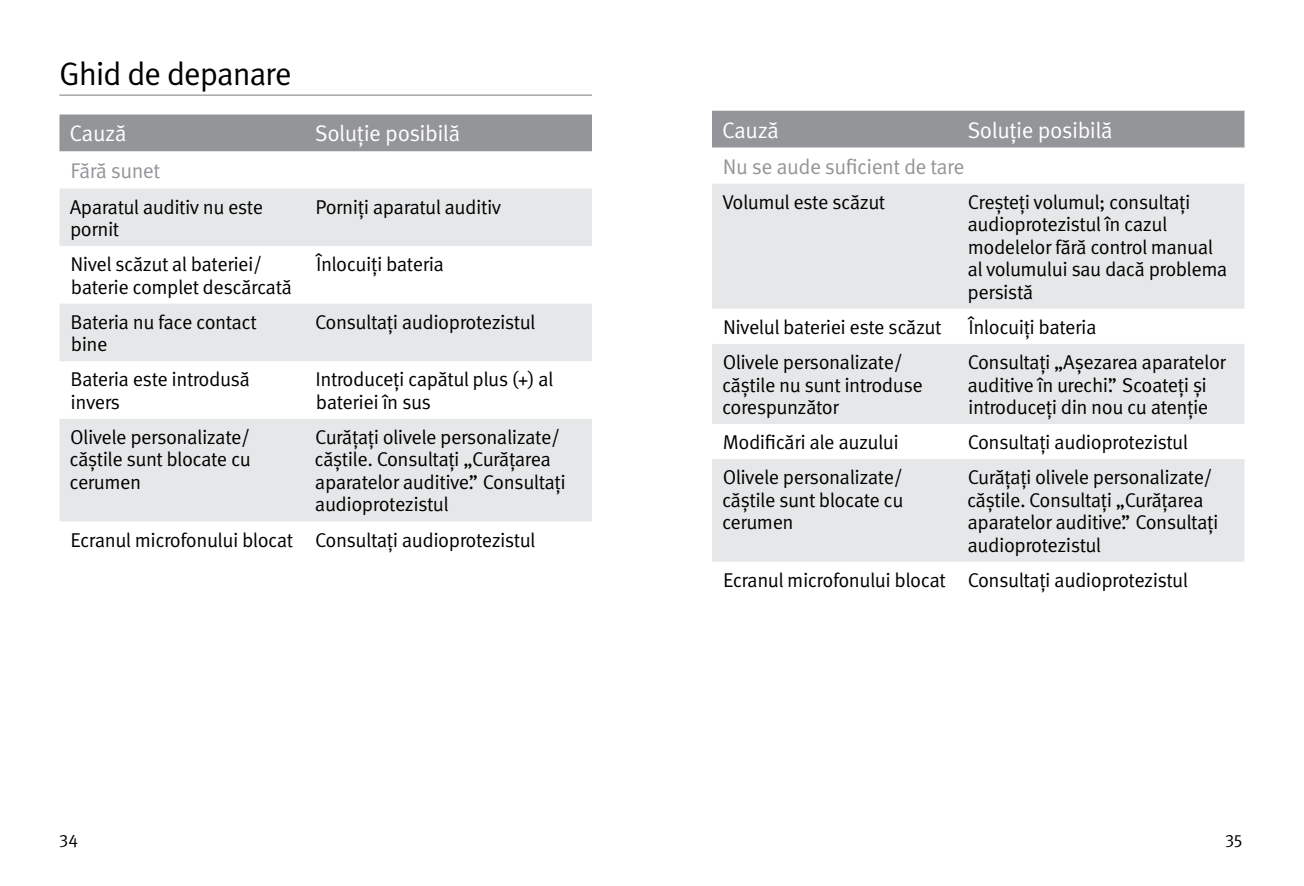
<style>
.page{position:relative;width:1304px;height:886px;background:#fff}
.page>*{position:absolute;margin:0;border:0;box-sizing:border-box;transform-origin:0 0}
.t1{font:32.5px "Meta Pro Norm";letter-spacing:-.045em;color:#000}
.t2{font:22.5px "Meta Pro Norm";letter-spacing:-.025em;color:#fff}
.t3{font:21.25px "Meta Pro Norm";letter-spacing:-.025em;color:#939598}
.t4{font:20px/22.5px "Meta Pro Norm";letter-spacing:-.025em;color:#000}
.t5{font:17.5px "Meta Pro Norm";color:#000}
</style>
<div class="page">
<hr style="left:59px;top:95px;width:533px;height:1px;background:#939598">
<div style="left:59px;top:115px;width:533px;height:36px;background:#939598"></div>
<svg style="left:59px;top:151px;width:533px;height:371px"></svg>
<svg style="left:59px;top:188px;width:533px;height:333px;fill:#e6e7e8"></svg>
<div style="left:712px;top:111px;width:532px;height:37px;background:#939598"></div>
<div style="left:712px;top:184px;width:532px;height:125px;background:#e6e7e8"></div>
<svg style="left:712px;top:344px;width:532px;height:218px;fill:#e6e7e8"></svg>
<h1 class="t1" style="left:59px;top:49px;width:234px">Ghid de depanare</h1>
<p class="t2" style="left:70px;top:117px;width:58px">Cauză</p>
<p class="t2" style="left:315px;top:117px;width:147px">Soluție posibilă</p>
<p class="t3" style="left:70px;top:154px;width:91px">Fără sunet</p>
<p class="t4" style="left:70px;top:194px;width:195px">Aparatul auditiv nu este pornit</p>
<p class="t4" style="left:316px;top:194px;width:187px">Porniți aparatul auditiv</p>
<p class="t4" style="left:71px;top:252px;width:223px">Nivel scăzut al bateriei/ baterie complet descărcată</p>
<p class="t4" style="left:316px;top:252px;width:129px">Înlocuiți bateria</p>
<p class="t4" style="left:71px;top:309px;width:188px">Bateria nu face contact bine</p>
<p class="t4" style="left:315px;top:309px;width:222px">Consultați audioprotezistul</p>
<p class="t4" style="left:71px;top:367px;width:181px">Bateria este introdusă invers</p>
<p class="t4" style="left:316px;top:367px;width:240px">Introduceți capătul plus (+) al bateriei în sus</p>
<p class="t4" style="left:69px;top:424px;width:183px;text-align:justify">Olivele personalizate/ căștile sunt blocate cu cerumen</p>
<p class="t4" style="left:314px;top:424px;width:253px">Curățați olivele personalizate/ căștile. Consultați „Curățarea aparatelor auditive”. Consultați audioprotezistul</p>
<p class="t4" style="left:71px;top:527px;width:467px">Ecranul microfonului blocat Consultați audioprotezistul</p>
<p class="t2" style="left:722px;top:113px;width:58px">Cauză</p>
<p class="t2" style="left:967px;top:113px;width:147px">Soluție posibilă</p>
<p class="t3" style="left:723px;top:150px;width:243px">Nu se aude suficient de tare</p>
<p class="t4" style="left:723px;top:189px;width:164px">Volumul este scăzut</p>
<p class="t4" style="left:967px;top:189px;width:262px">Creșteți volumul; consultați audioprotezistul în cazul modelelor fără control manual al volumului sau dacă problema persistă</p>
<p class="t4" style="left:723px;top:314px;width:220px">Nivelul bateriei este scăzut</p>
<p class="t4" style="left:969px;top:314px;width:129px">Înlocuiți bateria</p>
<p class="t4" style="left:722px;top:349px;width:202px">Olivele personalizate/ căștile nu sunt introduse corespunzător</p>
<p class="t4" style="left:967px;top:349px;width:260px">Consultați „Așezarea aparatelor auditive în urechi”. Scoateți și introduceți din nou cu atenție</p>
<p class="t4" style="left:723px;top:430px;width:178px">Modificări ale auzului</p>
<p class="t4" style="left:968px;top:430px;width:222px">Consultați audioprotezistul</p>
<p class="t4" style="left:722px;top:465px;width:183px;text-align:justify">Olivele personalizate/ căștile sunt blocate cu cerumen</p>
<p class="t4" style="left:967px;top:465px;width:253px">Curățați olivele personalizate/ căștile. Consultați „Curățarea aparatelor auditive”. Consultați audioprotezistul</p>
<p class="t4" style="left:723px;top:567px;width:467px">Ecranul microfonului blocat Consultați audioprotezistul</p>
<p class="t5" style="left:59px;top:824px;width:20px">34</p>
<p class="t5" style="left:1225px;top:824px;width:19px">35</p>
</div>
